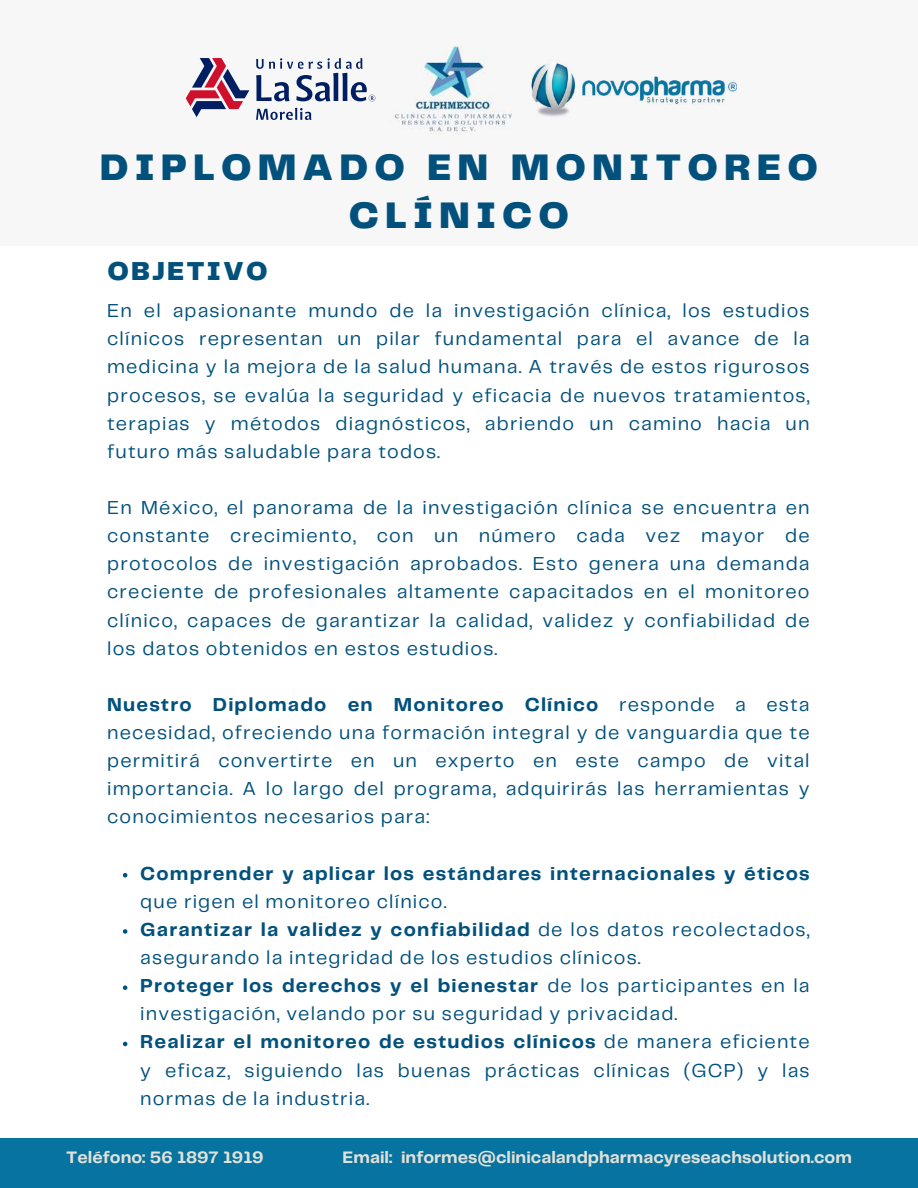
<style>
.page{position:relative;width:918px;height:1188px;background:#fff}
.page>*{position:absolute;margin:0;border:0;box-sizing:border-box;transform-origin:0 0}
.t1{font:900 38.4px/48.3px "Telegraf";letter-spacing:.16em;color:#02517c;text-align:center}
.t2{font:900 27px "Telegraf";letter-spacing:.08em;color:#02517c}
.t3{font:19.5px/28.2px "Telegraf";letter-spacing:.06em;color:#02517c;text-align:justify}
.t4{font:700 19.5px "Telegraf";letter-spacing:.06em;color:#02517c}
.t5{font:700 17.25px "Telegraf";color:#e2e1d9}
.s1{font-weight:700}
</style>
<div class="page">
<div style="left:0;top:0;width:918px;height:245px;background:#f7f7f7"></div>
<svg style="left:123px;top:873px;width:4px;height:4px"></svg>
<svg style="left:123px;top:929px;width:4px;height:5px"></svg>
<svg style="left:123px;top:985px;width:4px;height:5px"></svg>
<svg style="left:123px;top:1042px;width:4px;height:4px"></svg>
<div style="left:0;top:1138px;width:918px;height:50px;background:#0673a0"></div>
<img style="left:531px;top:62px;width:206px;height:55px">
<img style="left:394px;top:45px;width:118px;height:87px">
<svg style="left:186px;top:58px;width:63px;height:59px"></svg>
<svg style="left:256px;top:108px;width:55px;height:12px"></svg>
<svg style="left:256px;top:58px;width:119px;height:43px"></svg>
<h1 class="t1" style="left:100px;top:145px;width:720px">DIPLOMADO EN MONITOREO<br>CLÍNICO</h1>
<h2 class="t2" style="left:108px;top:259px;width:162px">OBJETIVO</h2>
<p class="t3" style="left:107px;top:298px;width:704px">En el apasionante mundo de la investigación clínica, los estudios clínicos representan un pilar fundamental para el avance de la medicina y la mejora de la salud humana. A través de estos rigurosos procesos, se evalúa la seguridad y eficacia de nuevos tratamientos, terapias y métodos diagnósticos, abriendo un camino hacia un futuro más saludable para todos.</p>
<p class="t3" style="left:107px;top:495px;width:704px">En México, el panorama de la investigación clínica se encuentra en constante crecimiento, con un número cada vez mayor de protocolos de investigación aprobados. Esto genera una demanda creciente de profesionales altamente capacitados en el monitoreo clínico, capaces de garantizar la calidad, validez y confiabilidad de los datos obtenidos en estos estudios.</p>
<p class="t3" style="left:107px;top:691px;width:704px"><span class="s1">Nuestro Diplomado en Monitoreo Clínico</span> responde a esta necesidad, ofreciendo una formación integral y de vanguardia que te permitirá convertirte en un experto en este campo de vital importancia. A lo largo del programa, adquirirás las herramientas y conocimientos necesarios para:</p>
<p class="t4" style="left:140px;top:865px;width:671px">Comprender y aplicar los estándares internacionales y éticos</p>
<p class="t3" style="left:140px;top:888px;width:671px;text-align:left">que rigen el monitoreo clínico.<br><span class="s1">Garantizar la validez y confiabilidad</span> de los datos recolectados, asegurando la integridad de los estudios clínicos.<br><span class="s1">Proteger los derechos y el bienestar</span> de los participantes en la investigación, velando por su seguridad y privacidad.<br><span class="s1">Realizar el monitoreo de estudios clínicos</span> de manera eficiente y eficaz, siguiendo las buenas prácticas clínicas (GCP) y las normas de la industria.</p>
<p class="t5" style="left:66px;top:1150px;width:199px">Teléfono: 56 1897 1919</p>
<p class="t5" style="left:343px;top:1150px;width:511px">Email: informes@clinicalandpharmacyreseachsolution.com</p>
</div>
